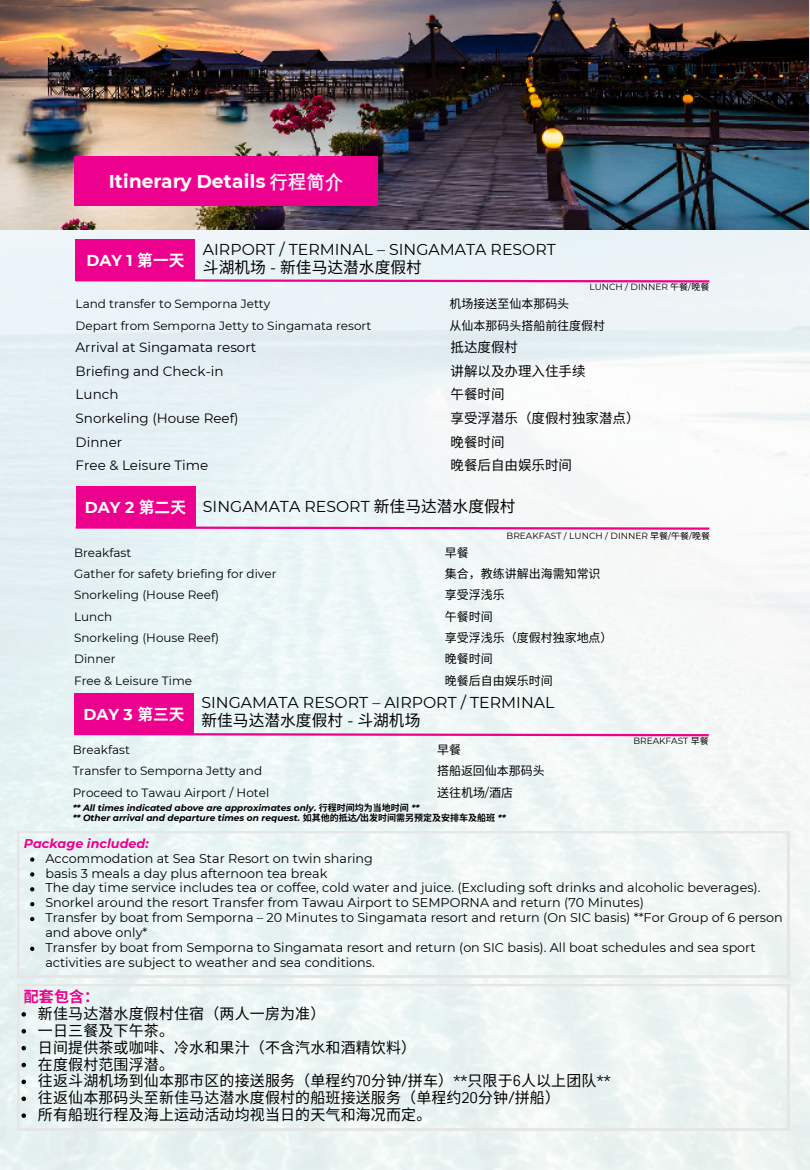
<style>
.page{position:relative;width:810px;height:1170px;background:#fff}
.page>*{position:absolute;margin:0;border:0;box-sizing:border-box;transform-origin:0 0}
.t1{font:15.75px/18px "Montserrat";color:#000}
.t2{font:700 15.75px "Montserrat";color:#fff}
.t3{font:15px "Noto Sans CJ Ksc";letter-spacing:.01em;color:#000}
.t4{font:700 15px "Noto Sans CJ Ksc";color:#ee008e}
.t5{font:13.5px "Montserrat";color:#000}
.t6{font:13.5px "Noto Sans CJ Ksc";color:#000}
.t7{font:12.75px/14.9px "Montserrat";color:#000}
.t8{font:italic 700 12.75px "Montserrat";color:#ee008e}
.t9{font:12px "Montserrat";color:#000}
.t10{font:12px "Noto Sans CJ Ksc";color:#000}
.t11{font:italic 700 9px "Montserrat";color:#000}
.t12{font:9px "Montserrat";color:#000}
.s1{font-family:"Noto Sans CJ Ksc"}
.s2{font-family:"Montserrat"}
.s3{font-family:"Noto Sans CJ Ksc";font-style:normal}
.s4{font-family:"TT Rounds Condensed"}
</style>
<div class="page">
<img style="left:0;top:0;width:810px;height:1170px">
<img style="left:0;top:0;width:808px;height:230px">
<div style="left:76px;top:239px;width:119px;height:42px;background:#ee008e"></div>
<svg style="left:73px;top:278px;width:639px;height:6px;background:#ec8ecb"></svg>
<div style="left:76px;top:486px;width:119px;height:42px;background:#ee008e"></div>
<svg style="left:73px;top:525px;width:639px;height:6px"></svg>
<div style="left:74px;top:693px;width:120px;height:42px;background:#ee008e"></div>
<svg style="left:73px;top:732px;width:638px;height:5px"></svg>
<svg style="left:17px;top:984px;width:772px;height:146px"></svg>
<svg style="left:17px;top:831px;width:772px;height:146px"></svg>
<img style="left:74px;top:157px;width:304px;height:48px">
<svg style="left:21px;top:1012px;width:5px;height:5px"></svg>
<svg style="left:21px;top:1029px;width:5px;height:5px"></svg>
<svg style="left:21px;top:1046px;width:5px;height:4px"></svg>
<svg style="left:21px;top:1063px;width:5px;height:4px"></svg>
<svg style="left:21px;top:1080px;width:5px;height:4px"></svg>
<svg style="left:21px;top:1097px;width:5px;height:4px"></svg>
<svg style="left:21px;top:1113px;width:5px;height:5px"></svg>
<svg style="left:30px;top:857px;width:4px;height:5px"></svg>
<svg style="left:30px;top:872px;width:4px;height:5px"></svg>
<svg style="left:30px;top:887px;width:4px;height:4px"></svg>
<svg style="left:30px;top:902px;width:4px;height:4px"></svg>
<svg style="left:30px;top:917px;width:4px;height:4px"></svg>
<svg style="left:30px;top:947px;width:4px;height:4px"></svg>
<h1 class="t2" style="left:86px;top:251px;width:100px">DAY 1 <span class="s1">第一天</span></h1>
<h2 class="t1" style="left:203px;top:241px;width:354px">AIRPORT / TERMINAL – SINGAMATA RESORT<span class="s1">斗湖机场</span> - <span class="s1">新佳马达潜水度假村</span></h2>
<p class="t12" style="left:589px;top:282px;width:121px">LUNCH / DINNER <span class="s1">午餐</span>/<span class="s1">晚餐</span></p>
<p class="t9" style="left:76px;top:297px;width:196px">Land transfer to Semporna Jetty</p>
<p class="t10" style="left:449px;top:294px;width:121px">机场接送至仙本那码头</p>
<p class="t9" style="left:76px;top:318px;width:297px">Depart from Semporna Jetty to Singamata resort</p>
<p class="t10" style="left:449px;top:316px;width:157px">从仙本那码头搭船前往度假村</p>
<p class="t5" style="left:76px;top:339px;width:182px">Arrival at Singamata resort</p>
<p class="t6" style="left:451px;top:336px;width:69px">抵达度假村</p>
<p class="t5" style="left:76px;top:363px;width:149px">Briefing and Check-in</p>
<p class="t6" style="left:451px;top:360px;width:137px">讲解以及办理入住手续</p>
<p class="t5" style="left:76px;top:386px;width:44px">Lunch</p>
<p class="t6" style="left:451px;top:384px;width:56px">午餐时间</p>
<p class="t5" style="left:76px;top:410px;width:165px">Snorkeling (House Reef)</p>
<p class="t6" style="left:451px;top:407px;width:191px">享受浮潜乐（度假村独家潜点）</p>
<p class="t5" style="left:76px;top:434px;width:48px">Dinner</p>
<p class="t6" style="left:451px;top:431px;width:56px">晚餐时间</p>
<p class="t5" style="left:76px;top:457px;width:134px">Free &amp; Leisure Time</p>
<p class="t6" style="left:451px;top:455px;width:123px">晚餐后自由娱乐时间</p>
<p class="t2" style="left:85px;top:498px;width:103px">DAY 2 <span class="s1">第二天</span></p>
<h6 class="t1" style="left:203px;top:497px;width:314px">SINGAMATA RESORT <span class="s1">新佳马达潜水度假村</span></h6>
<h1 class="t12" style="left:507px;top:530px;width:205px">BREAKFAST / LUNCH / DINNER <span class="s1">早餐</span>/<span class="s1">午餐</span>/<span class="s1">晚餐</span></h1>
<p class="t9" style="left:74px;top:545px;width:59px">Breakfast</p>
<p class="t10" style="left:445px;top:543px;width:25px">早餐</p>
<p class="t9" style="left:74px;top:566px;width:204px">Gather for safety briefing for diver</p>
<p class="t10" style="left:445px;top:564px;width:157px">集合，教练讲解出海需知常识</p>
<p class="t9" style="left:74px;top:588px;width:146px">Snorkeling (House Reef)</p>
<p class="t10" style="left:445px;top:585px;width:61px">享受浮浅乐</p>
<p class="t9" style="left:74px;top:609px;width:40px">Lunch</p>
<p class="t10" style="left:445px;top:607px;width:49px">午餐时间</p>
<p class="t9" style="left:74px;top:630px;width:146px">Snorkeling (House Reef)</p>
<p class="t10" style="left:445px;top:628px;width:169px">享受浮浅乐（度假村独家地点）</p>
<p class="t9" style="left:74px;top:652px;width:43px">Dinner</p>
<p class="t10" style="left:445px;top:650px;width:49px">晚餐时间</p>
<p class="t9" style="left:74px;top:673px;width:119px">Free &amp; Leisure Time</p>
<p class="t10" style="left:445px;top:671px;width:109px">晚餐后自由娱乐时间</p>
<h2 class="t2" style="left:83px;top:705px;width:103px">DAY 3 <span class="s1">第三天</span></h2>
<p class="t1" style="left:201px;top:693px;width:354px">SINGAMATA RESORT – AIRPORT / TERMINAL<span class="s1">新佳马达潜水度假村</span> - <span class="s1">斗湖机场</span></p>
<p class="t9" style="left:73px;top:742px;width:59px">Breakfast</p>
<p class="t10" style="left:437px;top:740px;width:25px">早餐</p>
<p class="t9" style="left:73px;top:764px;width:191px">Transfer to Semporna Jetty and</p>
<p class="t10" style="left:437px;top:761px;width:109px">搭船返回仙本那码头</p>
<p class="t9" style="left:73px;top:785px;width:198px">Proceed to Tawau Airport / Hotel</p>
<p class="t10" style="left:437px;top:783px;width:77px">送往机场<span class="s2">/</span>酒店</p>
<h6 class="t11" style="left:73px;top:802px;width:348px">** All times indicated above are approximates only. <span class="s3">行程时间均为当地时间</span> **</h6>
<h1 class="t11" style="left:73px;top:812px;width:434px">** Other arrival and departure times on request. <span class="s3">如其他的抵达</span>/<span class="s3">出发时间需另预定及安排车及船班</span> **</h1>
<p class="t12" style="left:633px;top:736px;width:77px">BREAKFAST <span class="s1">早餐</span></p>
<p class="t8" style="left:24px;top:836px;width:126px">Package included:</p>
<p class="t7" style="left:45px;top:851px;width:329px">Accommodation at Sea Star Resort on twin sharing</p>
<p class="t7" style="left:45px;top:866px;width:284px">basis 3 meals a day plus afternoon tea break</p>
<p class="t7" style="left:45px;top:881px;width:717px">The day time service includes tea or coffee, cold water and juice. (Excluding soft drinks and alcoholic beverages).</p>
<p class="t7" style="left:45px;top:895px;width:600px">Snorkel around the resort Transfer from Tawau Airport to SEMPORNA and return (70 Minutes)</p>
<h3 class="t7" style="left:45px;top:910px;width:739px">Transfer by boat from Semporna – 20 Minutes to Singamata resort and return (On SIC basis) **For Group of 6 person and above only*</h3>
<p class="t7" style="left:45px;top:940px;width:712px">Transfer by boat from Semporna to Singamata resort and return (on SIC basis). All boat schedules and sea sport activities are subject to weather and sea conditions.</p>
<h2 class="t4" style="left:24px;top:985px;width:77px">配套包含：</h2>
<p class="t3" style="left:38px;top:1001px;width:289px">新佳马达潜水度假村住宿（两人一房为准）</p>
<p class="t3" style="left:38px;top:1018px;width:138px">一日三餐及下午茶。</p>
<h6 class="t3" style="left:38px;top:1035px;width:380px">日间提供茶或咖啡、冷水和果汁（不含汽水和酒精饮料）</h6>
<p class="t3" style="left:38px;top:1052px;width:138px">在度假村范围浮潜。</p>
<p class="t3" style="left:38px;top:1069px;width:574px">往返斗湖机场到仙本那市区的接送服务（单程约<span class="s4">70</span>分钟<span class="s4">/</span>拼车）<span class="s4">**</span>只限于<span class="s4">6</span>人以上团队<span class="s4">**</span></p>
<h5 class="t3" style="left:38px;top:1086px;width:524px">往返仙本那码头至新佳马达潜水度假村的船班接送服务（单程约<span class="s4">20</span>分钟<span class="s4">/</span>拼船）</h5>
<p class="t3" style="left:38px;top:1103px;width:395px">所有船班行程及海上运动活动均视当日的天气和海况而定。</p>
</div>
